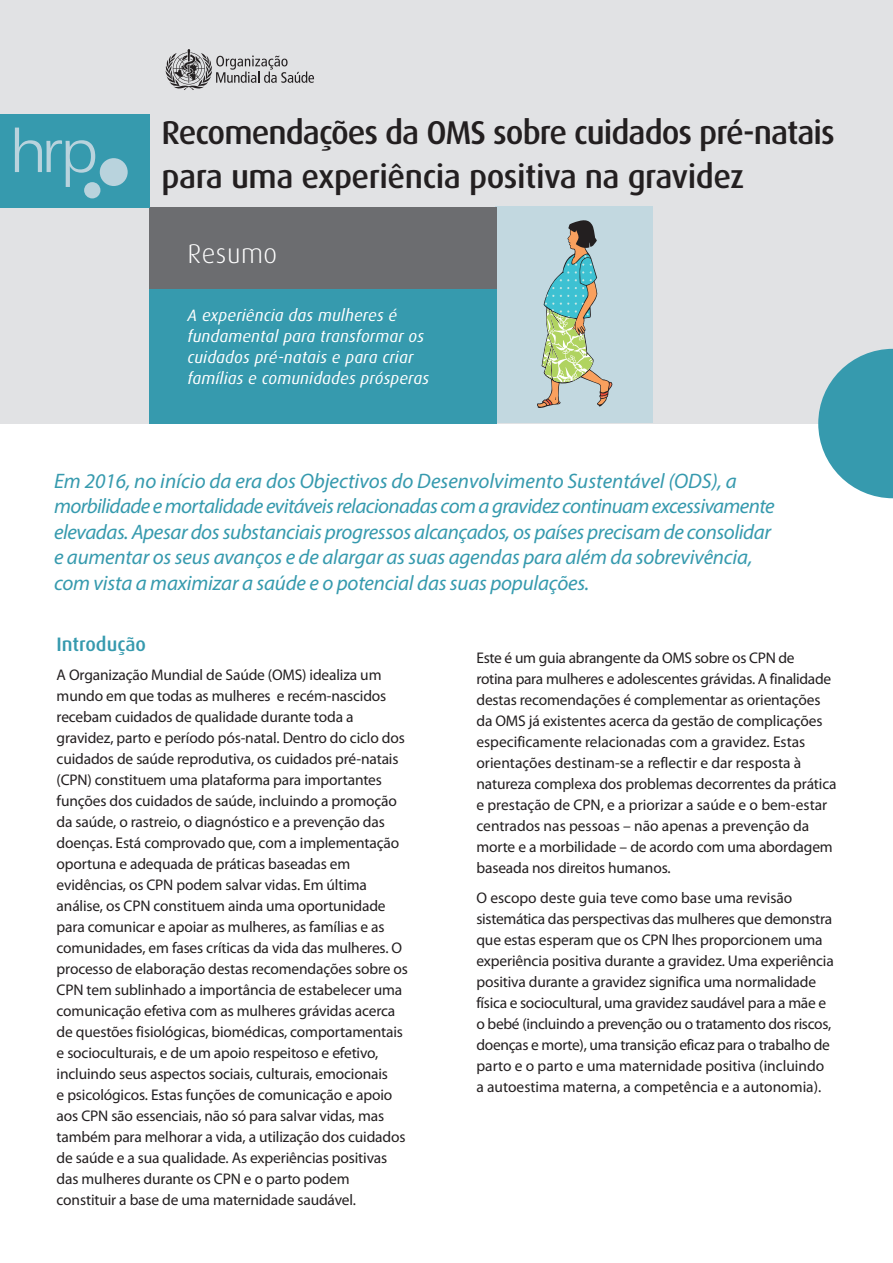
<style>
.page{position:relative;width:893px;height:1263px;background:#fff}
.page>*{position:absolute;margin:0;border:0;box-sizing:border-box;transform-origin:0 0}
.Main_heading{font:500 33px/43.5px "Dax Pro";letter-spacing:-.03em;color:#231f20}
.evidende_bief{font:300 27px "Dax Pro";letter-spacing:.02em;color:#fff}
.intro{font:italic 21px/25.5px "Myriad Pro";letter-spacing:-.015em;color:#369aae}
.Head_1{font:500 19.5px "Dax Pro";color:#369aae}
.message{font:italic 16.5px/21px "Dax Pro";letter-spacing:.01em;color:#fff}
.t1{font:15.45px/21px "Myriad Pro";letter-spacing:-.01em;color:#231f20}
</style>
<div class="page">
<div style="left:0;top:0;width:893px;height:423px;background:#e1e2e4"></div>
<div style="left:495px;top:206px;width:158px;height:217px;background:#c2d8e0"></div>
<div style="left:149px;top:254px;width:348px;height:169px;background:#369aae"></div>
<div style="left:149px;top:207px;width:348px;height:81px;background:#6c6d70"></div>
<svg style="left:818px;top:349px;width:75px;height:149px"></svg>
<div style="left:0;top:114px;width:149px;height:93px;background:#369aae"></div>
<div style="left:100px;top:158px;width:28px;height:28px;background:#b9d3dd;border-radius:50%"></div>
<div style="left:84px;top:182px;width:16px;height:16px;background:#b9d3dd;border-radius:50%"></div>
<svg style="left:15px;top:128px;width:80px;height:59px"></svg>
<svg style="left:537px;top:220px;width:75px;height:188px"></svg>
<svg style="left:165px;top:49px;width:149px;height:41px"></svg>
<p class="Main_heading" style="left:162px;top:110px;width:675px">Recomendações da OMS sobre cuidados pré-natais para uma experiência positiva na gravidez</p>
<p class="evidende_bief" style="left:187px;top:237px;width:91px">Resumo</p>
<p class="message" style="left:187px;top:304px;width:243px">A experiência das mulheres é fundamental para transformar os cuidados pré-natais e para criar famílias e comunidades prósperas</p>
<p class="intro" style="left:54px;top:468px;width:722px">Em 2016, no início da era dos Objectivos do Desenvolvimento Sustentável (ODS), a morbilidade e mortalidade evitáveis relacionadas com a gravidez continuam excessivamente elevadas. Apesar dos substanciais progressos alcançados, os países precisam de consolidar e aumentar os seus avanços e de alargar as suas agendas para além da sobrevivência, com vista a maximizar a saúde e o potencial das suas populações.</p>
<p class="Head_1" style="left:57px;top:631px;width:91px">Introdução</p>
<p class="t1" style="left:57px;top:664px;width:353px">A Organização Mundial de Saúde (OMS) idealiza um mundo em que todas as mulheres e recém-nascidos recebam cuidados de qualidade durante toda a gravidez, parto e período pós-natal. Dentro do ciclo dos cuidados de saúde reprodutiva, os cuidados pré-natais (CPN) constituem uma plataforma para importantes funções dos cuidados de saúde, incluindo a promoção da saúde, o rastreio, o diagnóstico e a prevenção das doenças. Está comprovado que, com a implementação oportuna e adequada de práticas baseadas em evidências, os CPN podem salvar vidas. Em última análise, os CPN constituem ainda uma oportunidade para comunicar e apoiar as mulheres, as famílias e as comunidades, em fases críticas da vida das mulheres. O processo de elaboração destas recomendações sobre os CPN tem sublinhado a importância de estabelecer uma comunicação efetiva com as mulheres grávidas acerca de questões fisiológicas, biomédicas, comportamentais e socioculturais, e de um apoio respeitoso e efetivo, incluindo seus aspectos sociais, culturais, emocionais<br>e psicológicos. Estas funções de comunicação e apoio aos CPN são essenciais, não só para salvar vidas, mas também para melhorar a vida, a utilização dos cuidados de saúde e a sua qualidade. As experiências positivas das mulheres durante os CPN e o parto podem constituir a base de uma maternidade saudável.</p>
<p class="t1" style="left:476px;top:647px;width:362px">Este é um guia abrangente da OMS sobre os CPN de<br>rotina para mulheres e adolescentes grávidas. A finalidade destas recomendações é complementar as orientações da OMS já existentes acerca da gestão de complicações especificamente relacionadas com a gravidez. Estas orientações destinam-se a reflectir e dar resposta à natureza complexa dos problemas decorrentes da prática e prestação de CPN, e a priorizar a saúde e o bem-estar centrados nas pessoas – não apenas a prevenção da morte e a morbilidade – de acordo com uma abordagem baseada nos direitos humanos.</p>
<p class="t1" style="left:476px;top:887px;width:359px">O escopo deste guia teve como base uma revisão sistemática das perspectivas das mulheres que demonstra que estas esperam que os CPN lhes proporcionem uma experiência positiva durante a gravidez. Uma experiência positiva durante a gravidez significa uma normalidade física e sociocultural, uma gravidez saudável para a mãe e o bebé (incluindo a prevenção ou o tratamento dos riscos, doenças e morte), uma transição eficaz para o trabalho de parto e o parto e uma maternidade positiva (incluindo a autoestima materna, a competência e a autonomia).</p>
</div>
